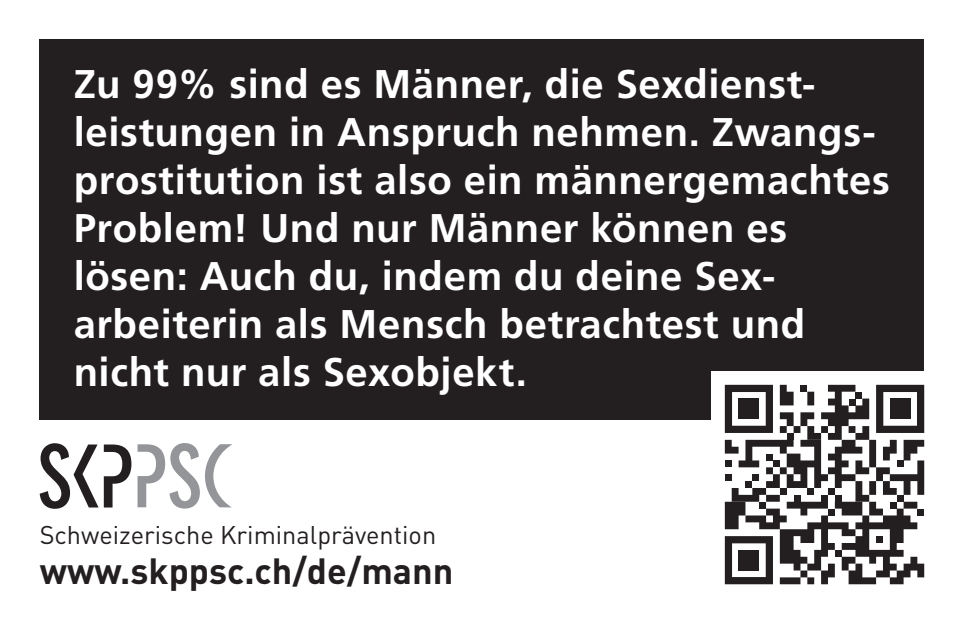
<style>
.page{position:relative;width:964px;height:624px;background:#fff}
.page>*{position:absolute;margin:0;border:0;box-sizing:border-box;transform-origin:0 0}
.t1{font:700 40px/48px "Frutiger LT Std";letter-spacing:.015em;color:#fff}
.t2{font:700 36px "DIN Weber";color:#231f20}
.t3{font:25.2px "DIN Weber";color:#231f20}
</style>
<div class="page">
<div style="left:40px;top:40px;width:884px;height:380px;background:#231f20"></div>
<div style="left:711px;top:371px;width:227px;height:227px;background:#fff"></div>
<svg style="left:725px;top:385px;width:199px;height:199px"></svg>
<div style="left:738px;top:398px;width:21px;height:21px;background:#231f20"></div>
<div style="left:890px;top:398px;width:20px;height:21px;background:#231f20"></div>
<div style="left:738px;top:550px;width:21px;height:20px;background:#231f20"></div>
<svg style="left:40px;top:443px;width:91px;height:65px"></svg>
<svg style="left:137px;top:443px;width:95px;height:65px"></svg>
<p class="t1" style="left:74px;top:60px;width:818px">Zu 99% sind es Männer, die Sexdienst&shy;leistungen in Anspruch nehmen. Zwangs&shy;prostitution ist also ein männergemachtes Problem! Und nur Männer können es lösen: Auch du, indem du deine Sex&shy;arbeiterin als Mensch betrachtest und nicht nur als Sexobjekt.</p>
<p class="t3" style="left:40px;top:519px;width:398px">Schweizerische Kriminalprävention</p>
<p class="t2" style="left:40px;top:547px;width:415px">www.skppsc.ch/de/mann</p>
</div>
